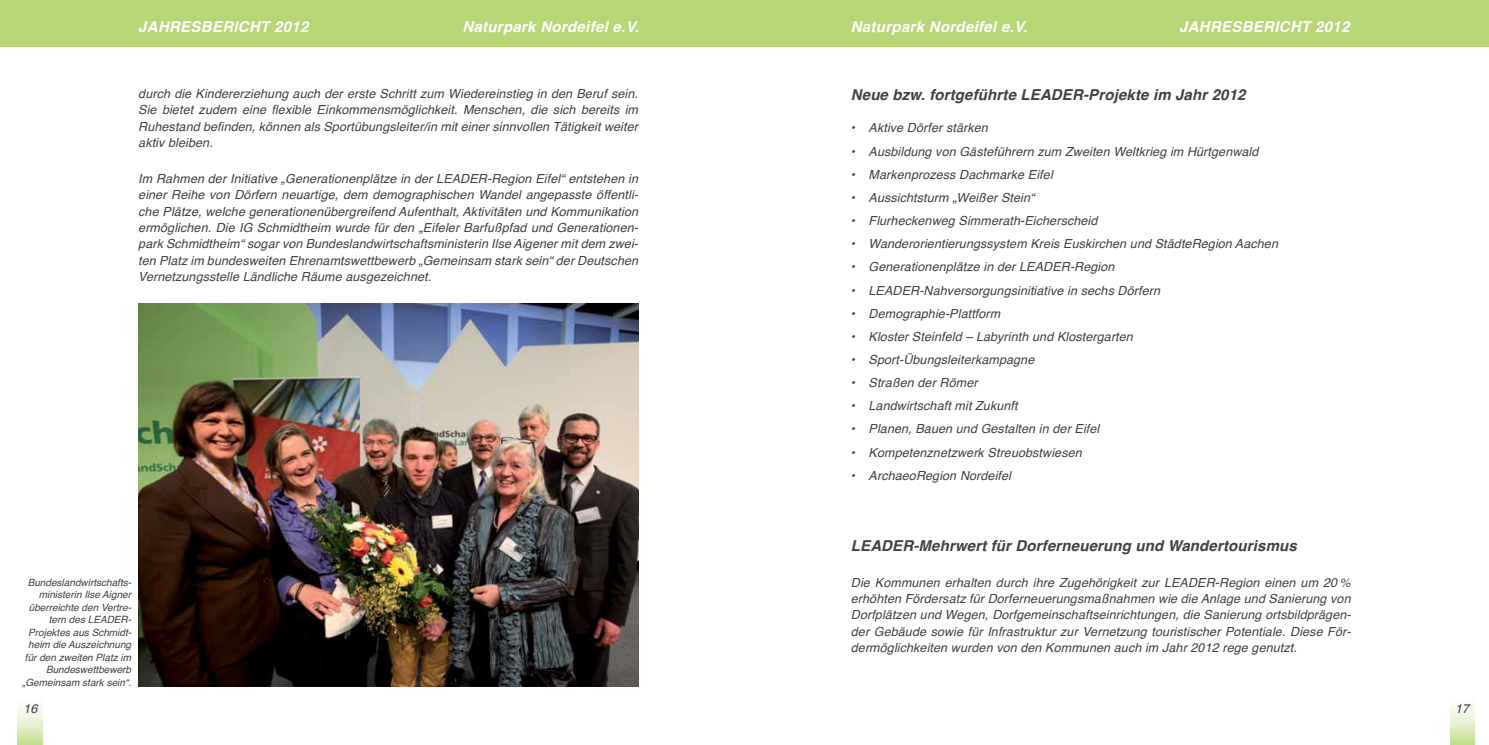
<style>
.page{position:relative;width:1489px;height:745px;background:#fff}
.page>*{position:absolute;margin:0;border:0;box-sizing:border-box;transform-origin:0 0}
.t1{font:italic 700 15px "Helvetica";letter-spacing:.01em;color:#414042}
.t2{font:italic 700 15px "Helvetica";letter-spacing:.02em;color:#fff}
.t3{font:italic 12.5px/16.2px "Helvetica";letter-spacing:.01em;color:#414042;text-align:justify}
.t4{font:italic 10px/12.5px "Helvetica";color:#414042;text-align:right}
</style>
<div class="page">
<div style="left:18px;top:691px;width:25px;height:53px;background:linear-gradient(to bottom,#fff,#cce2a0)"></div>
<div style="left:0;top:0;width:744px;height:46px;background:#b7d776"></div>
<div style="left:744px;top:0;width:744px;height:46px;background:#b7d776"></div>
<svg style="left:1450px;top:705px;width:24px;height:39px"></svg>
<img style="left:138px;top:303px;width:500px;height:382px">
<p class="t2" style="left:138px;top:14px;width:172px">JAHRESBERICHT 2012</p>
<p class="t2" style="left:462px;top:14px;width:178px">Naturpark Nordeifel e.V.</p>
<p class="t2" style="left:850px;top:14px;width:178px">Naturpark Nordeifel e.V.</p>
<p class="t2" style="left:1179px;top:14px;width:172px">JAHRESBERICHT 2012</p>
<p class="t3" style="left:138px;top:86px;width:501px">durch die Kindererziehung auch der erste Schritt zum Wiedereinstieg in den Beruf sein.<br>Sie bietet zudem eine flexible Einkommensmöglichkeit. Menschen, die sich bereits im Ruhestand befinden, können als Sportübungsleiter/in mit einer sinnvollen Tätigkeit weiter aktiv bleiben.</p>
<p class="t3" style="left:138px;top:171px;width:501px">Im Rahmen der Initiative „Generationenplätze in der LEADER-Region Eifel“ entstehen in einer Reihe von Dörfern neuartige, dem demographischen Wandel angepasste öffentli&shy;che Plätze, welche generationenübergreifend Aufenthalt, Aktivitäten und Kommunikation ermöglichen. Die IG Schmidtheim wurde für den „Eifeler Barfußpfad und Generationen&shy;park Schmidtheim“ sogar von Bundeslandwirtschaftsministerin Ilse Aigener mit dem zwei&shy;ten Platz im bundesweiten Ehrenamtswettbewerb „Gemeinsam stark sein“ der Deutschen Vernetzungsstelle Ländliche Räume ausgezeichnet.</p>
<p class="t4" style="left:22px;top:575px;width:111px">Bundeslandwirtschafts&shy;ministerin Ilse Aigner überreichte den Vertre&shy;tern des LEADER-<br>Projektes aus Schmidt&shy;heim die Auszeichnung für den zweiten Platz im<br>Bundeswettbewerb „Gemeinsam stark sein“.</p>
<p class="t1" style="left:850px;top:82px;width:396px">Neue bzw. fortgeführte LEADER-Projekte im Jahr 2012</p>
<p class="t3" style="left:850px;top:120px;width:138px">• Aktive Dörfer stärken</p>
<p class="t3" style="left:850px;top:143px;width:409px">• Ausbildung von Gästeführern zum Zweiten Weltkrieg im Hürtgenwald</p>
<p class="t3" style="left:850px;top:166px;width:203px">• Markenprozess Dachmarke Eifel</p>
<p class="t3" style="left:850px;top:189px;width:185px">• Aussichtsturm „Weißer Stein“</p>
<p class="t3" style="left:850px;top:213px;width:248px">• Flurheckenweg Simmerath-Eicherscheid</p>
<p class="t3" style="left:850px;top:236px;width:428px">• Wanderorientierungssystem Kreis Euskirchen und StädteRegion Aachen</p>
<p class="t3" style="left:850px;top:259px;width:265px">• Generationenplätze in der LEADER-Region</p>
<p class="t3" style="left:850px;top:282px;width:311px">• LEADER-Nahversorgungsinitiative in sechs Dörfern</p>
<p class="t3" style="left:850px;top:305px;width:151px">• Demographie-Plattform</p>
<p class="t3" style="left:850px;top:328px;width:283px">• Kloster Steinfeld – Labyrinth und Klostergarten</p>
<p class="t3" style="left:850px;top:351px;width:185px">• Sport-Übungsleiterkampagne</p>
<p class="t3" style="left:850px;top:374px;width:128px">• Straßen der Römer</p>
<p class="t3" style="left:850px;top:398px;width:168px">• Landwirtschaft mit Zukunft</p>
<p class="t3" style="left:850px;top:421px;width:250px">• Planen, Bauen und Gestalten in der Eifel</p>
<p class="t3" style="left:850px;top:444px;width:232px">• Kompetenznetzwerk Streuobstwiesen</p>
<p class="t3" style="left:850px;top:467px;width:162px">• ArchaeoRegion Nordeifel</p>
<p class="t1" style="left:850px;top:532px;width:447px">LEADER-Mehrwert für Dorferneuerung und Wandertourismus</p>
<p class="t3" style="left:850px;top:574px;width:501px">Die Kommunen erhalten durch ihre Zugehörigkeit zur LEADER-Region einen um 20 % erhöhten Fördersatz für Dorferneuerungsmaßnahmen wie die Anlage und Sanierung von Dorfplätzen und Wegen, Dorfgemeinschaftseinrichtungen, die Sanierung ortsbildprägen&shy;der Gebäude sowie für Infrastruktur zur Vernetzung touristischer Potentiale. Diese För&shy;dermöglichkeiten wurden von den Kommunen auch im Jahr 2012 rege genutzt.</p>
<p class="t3" style="left:24px;top:700px;width:16px">16</p>
<p class="t3" style="left:1454px;top:700px;width:16px">17</p>
</div>
